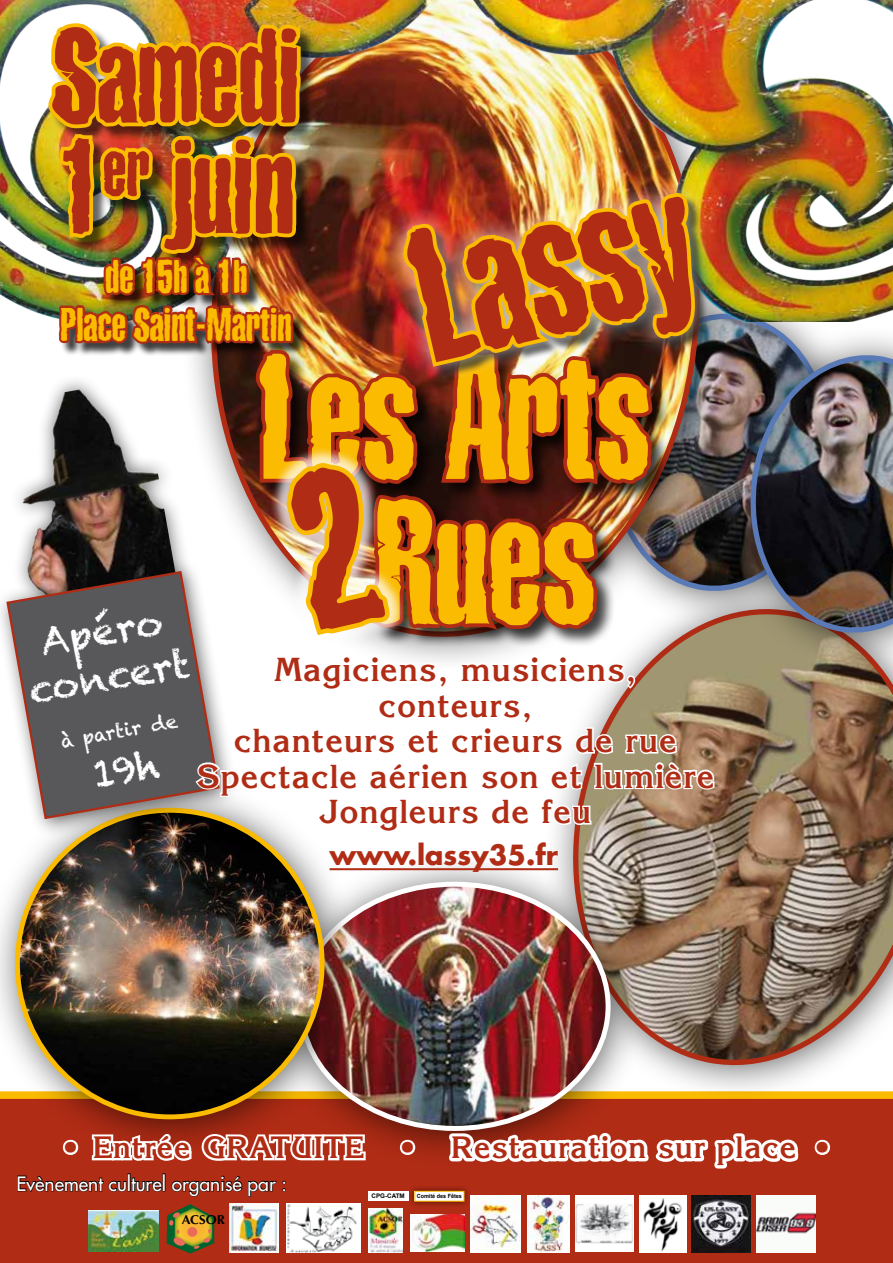
<style>
.page{position:relative;width:893px;height:1263px;background:#fff}
.page>*{position:absolute;margin:0;border:0;box-sizing:border-box;transform-origin:0 0}
.t1{font:162px "Lavieclaire";color:#b02c15;scale:1.1 1}
.t2{font:151.2px/145.1px "Lavieclaire";color:#fabb00;text-align:center;scale:1.1 1}
.t3{font:113.4px/111px "Lavieclaire";color:#b02c15;scale:1.1 1}
.t4{font:39.9px/48px "Lavieclaire";color:#fabb00;text-align:center;scale:1.1 1}
.t5{font:38.1px/45.8px "Chalkduster";color:#fff;text-align:center}
.t6{font:700 32.55px/35.5px "Korinna";letter-spacing:.025em;color:#b02c15;text-align:center}
.t7{font:700 30.15px "Korinna";letter-spacing:.025em;color:#b02c15}
.t8{font:700 27px "Futura";color:#b02c15}
.t9{font:19.2px "Futura";color:#fff}
.t10{font:19.05px "Chalkduster";color:#fff}
.t11{font:700 12.9px "Optima";color:#000}
.t12{font:700 6.3px "Arial";color:#000}
.t13{font:700 5.7px "Arial";color:#000;scale:.95 1}
</style>
<div class="page">
<img style="left:18px;top:422px;width:27px;height:136px">
<div style="left:0;top:1095px;width:893px;height:168px;background:#b02c15"></div>
<div style="left:542px;top:579px;width:351px;height:523px;background:#000;opacity:.6"></div>
<svg style="left:552px;top:669px;width:341px;height:408px;background:#937c68"></svg>
<div style="left:268px;top:851px;width:379px;height:317px;background:#000;opacity:.6"></div>
<img style="left:361px;top:884px;width:247px;height:244px">
<img style="left:0;top:0;width:893px;height:322px">
<div style="left:0;top:777px;width:361px;height:379px;background:#000;opacity:.6"></div>
<img style="left:17px;top:834px;width:305px;height:283px">
<div style="left:128px;top:1173px;width:3px;height:18px;border:1px solid #000"></div>
<svg style="left:17px;top:1175px;width:146px;height:18px"></svg>
<div style="left:162px;top:1173px;width:3px;height:18px;border:1px solid #000"></div>
<svg style="left:171px;top:1175px;width:115px;height:22px"></svg>
<img style="left:88px;top:1211px;width:70px;height:41px">
<img style="left:410px;top:1215px;width:54px;height:36px">
<div style="left:368px;top:1191px;width:41px;height:10px;background:#fff"></div>
<div style="left:408px;top:1184px;width:63px;height:24px;background:#000;opacity:.6"></div>
<div style="left:415px;top:1191px;width:49px;height:10px;background:#fff"></div>
<div style="left:414px;top:1191px;width:50px;height:10px;border:1px solid #fabb00"></div>
<svg style="left:368px;top:1209px;width:1px;height:43px"></svg>
<img style="left:369px;top:1209px;width:33px;height:43px">
<div style="left:63px;top:1140px;width:15px;height:15px;border:4px solid #fff;border-radius:50%"></div>
<svg style="left:90px;top:1129px;width:278px;height:35px"></svg>
<div style="left:400px;top:1140px;width:15px;height:15px;border:4px solid #fff;border-radius:50%"></div>
<svg style="left:446px;top:1129px;width:353px;height:40px"></svg>
<div style="left:815px;top:1140px;width:15px;height:15px;border:4px solid #fff;border-radius:50%"></div>
<hr style="left:330px;top:868px;width:228px;height:2px;background:#b02c15">
<div style="left:0;top:558px;width:239px;height:280px;background:#000;opacity:.6"></div>
<svg style="left:5px;top:570px;width:40px;height:250px"></svg>
<img style="left:716px;top:138px;width:27px;height:280px">
<svg style="left:167px;top:1204px;width:47px;height:49px"></svg>
<img style="left:230px;top:1203px;width:49px;height:49px">
<img style="left:286px;top:1203px;width:74px;height:50px">
<img style="left:528px;top:1195px;width:41px;height:57px">
<div style="left:575px;top:1195px;width:59px;height:57px;background:#fff"></div>
<img style="left:576px;top:1203px;width:57px;height:41px">
<img style="left:470px;top:1195px;width:50px;height:57px">
<img style="left:639px;top:1195px;width:47px;height:57px">
<div style="left:720px;top:325px;width:173px;height:344px;background:#000;opacity:.6"></div>
<img style="left:739px;top:345px;width:154px;height:291px">
<img style="left:692px;top:1195px;width:59px;height:57px">
<img style="left:756px;top:1195px;width:59px;height:57px">
<img style="left:45px;top:0;width:671px;height:834px">
<h3 class="t3" style="left:53px;top:18px;width:226px">Samedi<br>1<sup>er</sup> juin</h3>
<p class="t4" style="left:61px;top:252px;width:212px">de 15h à 1h<br>Place Saint-Martin</p>
<h1 class="t1" style="left:392px;top:186px;width:257px;rotate:-13deg">Lassy</h1>
<h2 class="t2" style="left:261px;top:342px;width:356px">Les Arts<br>Rues</h2>
<p class="t5" style="left:18px;top:623px;width:164px;rotate:-10deg">Apéro concert</p>
<p class="t10" style="left:59px;top:730px;width:119px;rotate:-10deg">à partir de</p>
<p class="t6" style="left:196px;top:651px;width:520px">Magiciens, musiciens, conteurs,<br>chanteurs et crieurs de rue<br>Spectacle aérien son et lumière<br>Jongleurs de feu</p>
<p class="t8" style="left:330px;top:836px;width:230px">www.lassy35.fr</p>
<p class="t7" style="left:60px;top:1129px;width:775px">• Entrée GRATUITE • Restauration sur place •</p>
<p class="t9" style="left:17px;top:1171px;width:272px">Evènement culturel organisé par :</p>
<p class="t11" style="left:182px;top:1212px;width:44px">ACSOR</p>
<p class="t12" style="left:372px;top:1192px;width:35px">CPG-CATM</p>
<p class="t13" style="left:417px;top:1192px;width:49px">Comité des Fêtes</p>
</div>
